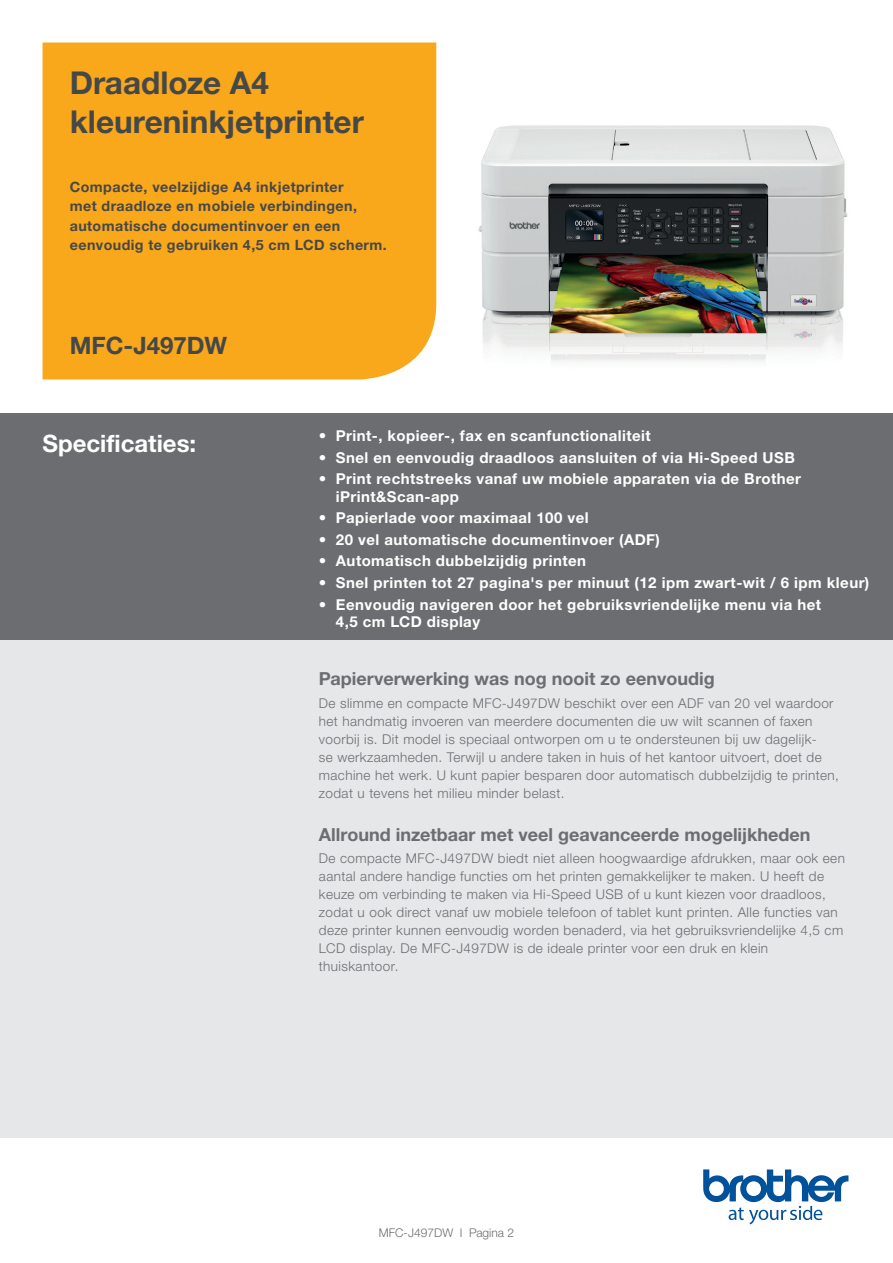
<style>
.page{position:relative;width:893px;height:1263px;background:#fff}
.page>*{position:absolute;margin:0;border:0;box-sizing:border-box;transform-origin:0 0}
.t1{font:700 31.5px/39px "Helvetica Neue LTW1 G";color:#454849}
.t2{font:700 24px "Helvetica Neue LTW1 G";color:#fff}
.t3{font:700 24px "Helvetica Neue LTW1 G";color:#454849}
.t4{font:700 18px "Helvetica Neue LTW1 G";color:#6c6d70}
.t5{font:700 15px/18px "Helvetica Neue LTW1 G";letter-spacing:.03em;color:#fff}
.t6{font:700 14.25px/19.5px "Helvetica Neue LTW1 G";letter-spacing:.03em;color:#454849}
.t7{font:300 13.5px/18px "Helvetica Neue LTW1 G";letter-spacing:.03em;color:#6c6d70}
.t8{font:300 12px "Helvetica Neue LTW1 G";color:#6c6d70}
</style>
<div class="page">
<div style="left:0;top:413px;width:893px;height:725px;background:#e6e7e9"></div>
<div style="left:43px;top:43px;width:393px;height:336px;background:#f9a71b"></div>
<svg style="left:703px;top:1169px;width:145px;height:55px"></svg>
<div style="left:0;top:413px;width:893px;height:226px;background:#6c6d70"></div>
<img style="left:478px;top:125px;width:370px;height:237px">
<h1 class="t1" style="left:70px;top:64px;width:296px">Draadloze A4 kleureninkjetprinter</h1>
<p class="t6" style="left:70px;top:177px;width:319px">Compacte, veelzijdige A4 inkjetprinter<br>met draadloze en mobiele verbindingen, automatische documentinvoer en een eenvoudig te gebruiken 4,5 cm LCD scherm.</p>
<h2 class="t3" style="left:70px;top:331px;width:159px">MFC-J497DW</h2>
<h2 class="t2" style="left:43px;top:429px;width:155px">Specificaties:</h2>
<p class="t5" style="left:319px;top:427px;width:333px">• Print-, kopieer-, fax en scanfunctionaliteit</p>
<p class="t5" style="left:319px;top:448px;width:477px">• Snel en eenvoudig draadloos aansluiten of via Hi-Speed USB</p>
<p class="t5" style="left:336px;top:470px;width:467px;text-indent:-17px">• Print rechtstreeks vanaf uw mobiele apparaten via de Brother iPrint&amp;Scan-app</p>
<p class="t5" style="left:319px;top:509px;width:271px">• Papierlade voor maximaal 100 vel</p>
<p class="t5" style="left:319px;top:530px;width:343px">• 20 vel automatische documentinvoer (ADF)</p>
<p class="t5" style="left:319px;top:552px;width:269px">• Automatisch dubbelzijdig printen</p>
<p class="t5" style="left:319px;top:573px;width:552px">• Snel printen tot 27 pagina's per minuut (12 ipm zwart-wit / 6 ipm kleur)</p>
<p class="t5" style="left:336px;top:597px;width:487px;line-height:16.5px;text-indent:-17px">• Eenvoudig navigeren door het gebruiksvriendelijke menu via het<br>4,5 cm LCD display</p>
<h3 class="t4" style="left:319px;top:668px;width:397px">Papierverwerking was nog nooit zo eenvoudig</h3>
<p class="t7" style="left:319px;top:694px;width:521px">De slimme en compacte MFC-J497DW beschikt over een ADF van 20 vel waardoor het handmatig invoeren van meerdere documenten die uw wilt scannen of faxen voorbij is. Dit model is speciaal ontworpen om u te ondersteunen bij uw dagelijk-<br>se werkzaamheden. Terwijl u andere taken in huis of het kantoor uitvoert, doet de machine het werk. U kunt papier besparen door automatisch dubbelzijdig te printen, zodat u tevens het milieu minder belast.</p>
<h3 class="t4" style="left:319px;top:823px;width:493px">Allround inzetbaar met veel geavanceerde mogelijkheden</h3>
<p class="t7" style="left:319px;top:849px;width:528px">De compacte MFC-J497DW biedt niet alleen hoogwaardige afdrukken, maar ook een aantal andere handige functies om het printen gemakkelijker te maken. U heeft de keuze om verbinding te maken via Hi-Speed USB of u kunt kiezen voor draadloos, zodat u ook direct vanaf uw mobiele telefoon of tablet kunt printen. Alle functies van deze printer kunnen eenvoudig worden benaderd, via het gebruiksvriendelijke 4,5 cm LCD display. De MFC-J497DW is de ideale printer voor een druk en klein thuiskantoor.</p>
<p class="t8" style="left:379px;top:1226px;width:137px">MFC-J497DW I Pagina 2</p>
</div>
